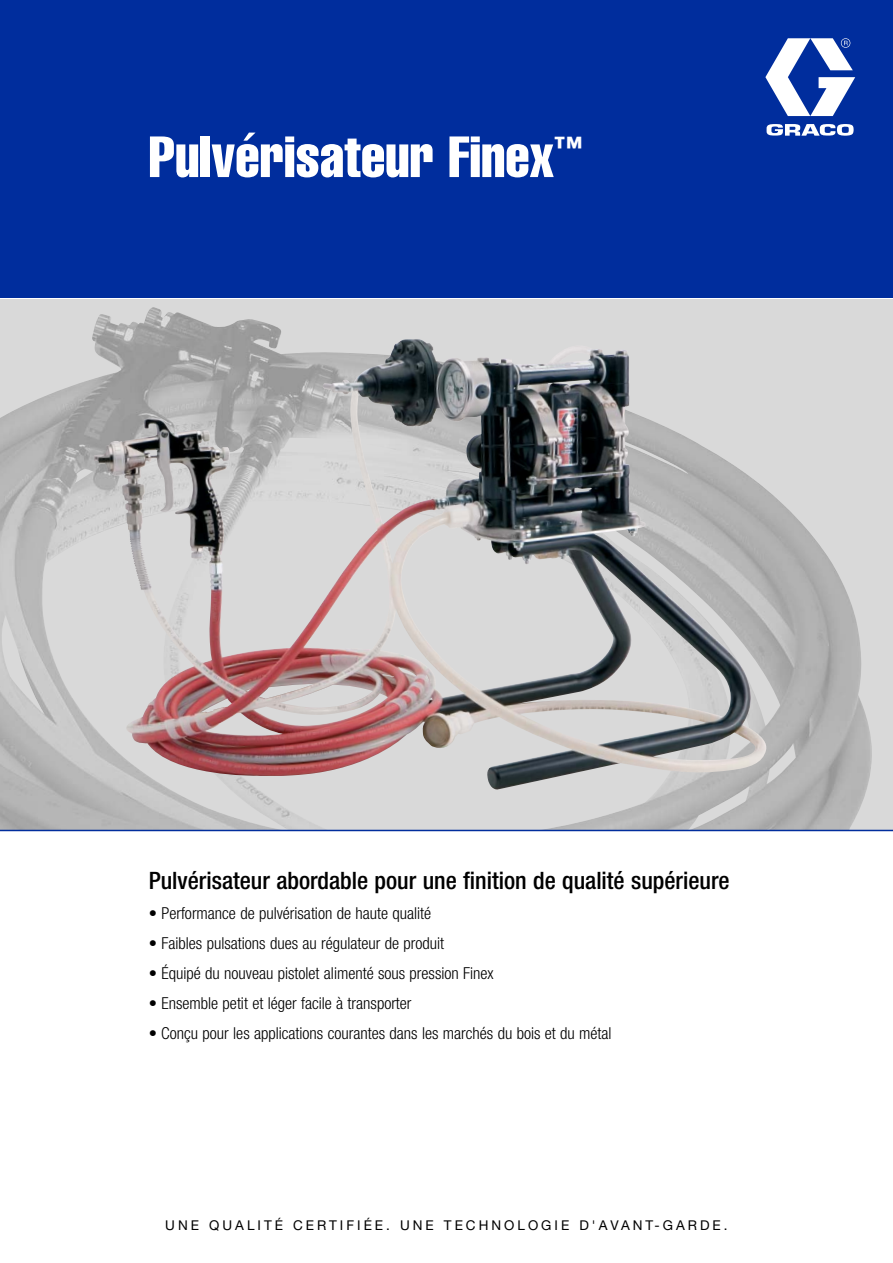
<style>
.page{position:relative;width:893px;height:1263px;background:#fff}
.page>*{position:absolute;margin:0;border:0;box-sizing:border-box;transform-origin:0 0}
.t1{font:57px "Helvetica LT Std Comp";color:#fff}
.t2{font:500 condensed 24px "Helvetica Neue LT Std";color:#000}
.t3{font:300 condensed 16.5px "Helvetica Neue LT Std";color:#000}
.t4{font:13.5px "Helvetica Neue LT Std";letter-spacing:.22em;color:#000}
</style>
<div class="page">
<div style="left:0;top:299px;width:892px;height:531px;background:#d9d9d9"></div>
<img style="left:0;top:307px;width:872px;height:523px">
<div style="left:0;top:0;width:892px;height:298px;background:#002d9d"></div>
<svg style="left:765px;top:38px;width:90px;height:98px"></svg>
<hr style="left:0;top:830px;width:892px;height:1px;background:#002d9d">
<img style="left:322px;top:335px;width:324px;height:201px">
<h1 class="t1" style="left:149px;top:136px;width:435px">Pulvérisateur Finex<sup>™</sup></h1>
<h2 class="t2" style="left:149px;top:872px;width:582px">Pulvérisateur abordable pour une finition de qualité supérieure</h2>
<p class="t3" style="left:149px;top:907px;width:284px">• Performance de pulvérisation de haute qualité</p>
<p class="t3" style="left:149px;top:937px;width:297px">• Faibles pulsations dues au régulateur de produit</p>
<p class="t3" style="left:149px;top:967px;width:346px">• Équipé du nouveau pistolet alimenté sous pression Finex</p>
<p class="t3" style="left:149px;top:997px;width:264px">• Ensemble petit et léger facile à transporter</p>
<p class="t3" style="left:149px;top:1027px;width:464px">• Conçu pour les applications courantes dans les marchés du bois et du métal</p>
<p class="t4" style="left:165px;top:1220px;width:564px">UNE QUALITÉ CERTIFIÉE. UNE TECHNOLOGIE D'AVANT-GARDE.</p>
</div>
